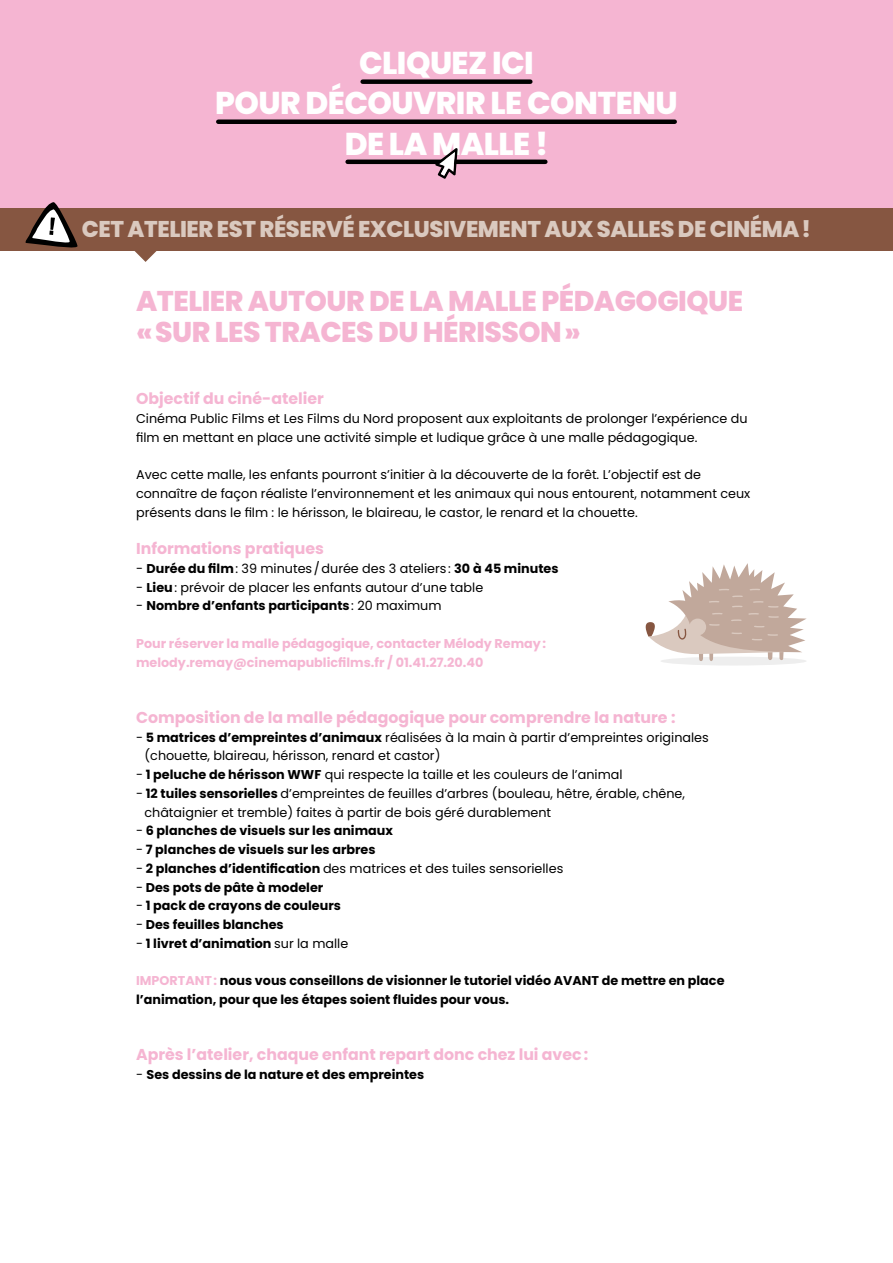
<style>
.page{position:relative;width:893px;height:1263px;background:#fff}
.page>*{position:absolute;margin:0;border:0;box-sizing:border-box;transform-origin:0 0}
.t1{font:800 31.5px/40.5px "Poppins";letter-spacing:-.02em;color:#fff;text-align:center}
.t2{font:800 28.5px/31.5px "Poppins";letter-spacing:-.02em;color:#f5b5d2}
.t3{font:800 22.8px "Poppins";letter-spacing:-.02em;color:#dac9bf}
.t4{font:700 15.75px "Poppins";color:#f5b5d2}
.t5{font:12.75px/18.8px "Poppins";color:#000}
.t6{font:700 12.75px/18.8px "Poppins";color:#000}
.t7{font:700 12.75px/18.8px "Poppins";color:#f5b5d2}
.s1{font-weight:700}
.s2{font-weight:400}
.s3{color:#f5b5d2}
</style>
<div class="page">
<div style="left:0;top:0;width:893px;height:208px;background:#f5b5d2"></div>
<div style="left:218px;top:119px;width:457px;height:5px;background:#000"></div>
<div style="left:363px;top:79px;width:167px;height:5px;background:#000"></div>
<div style="left:660px;top:657px;width:147px;height:8px;background:#eee;border-radius:50%"></div>
<svg style="left:645px;top:563px;width:162px;height:98px"></svg>
<hr style="left:348px;top:160px;width:197px;height:4px;background:#000">
<svg style="left:435px;top:148px;width:23px;height:31px"></svg>
<div style="left:0;top:208px;width:893px;height:43px;background:#865641"></div>
<svg style="left:134px;top:251px;width:23px;height:11px"></svg>
<svg style="left:25px;top:202px;width:53px;height:46px"></svg>
<h1 class="t1" style="left:215px;top:42px;width:464px">CLIQUEZ ICI<br>POUR DÉCOUVRIR LE CONTENU<br>DE LA MALLE !</h1>
<h3 class="t3" style="left:82px;top:216px;width:731px">CET ATELIER EST RÉSERVÉ EXCLUSIVEMENT AUX SALLES DE CINÉMA!</h3>
<h2 class="t2" style="left:136px;top:285px;width:609px">ATELIER AUTOUR DE LA MALLE PÉDAGOGIQUE «SUR LES TRACES DU HÉRISSON»</h2>
<p class="t4" style="left:136px;top:389px;width:189px">Objectif du ciné-atelier</p>
<p class="t5" style="left:136px;top:409px;width:613px">Cinéma Public Films et Les Films du Nord proposent aux exploitants de prolonger l’expérience du film en mettant en place une activité simple et ludique grâce à une malle pédagogique.</p>
<p class="t5" style="left:136px;top:465px;width:616px">Avec cette malle, les enfants pourront s’initier à la découverte de la forêt. L’objectif est de connaître de façon réaliste l’environnement et les animaux qui nous entourent, notamment ceux présents dans le film : le hérisson, le blaireau, le castor, le renard et la chouette.</p>
<p class="t4" style="left:136px;top:539px;width:189px">Informations pratiques</p>
<p class="t5" style="left:136px;top:559px;width:424px">- <span class="s1">Durée du film</span>: 39 minutes/durée des 3 ateliers: <span class="s1">30 à 45 minutes</span></p>
<p class="t5" style="left:136px;top:578px;width:349px">- <span class="s1">Lieu</span>: prévoir de placer les enfants autour d’une table</p>
<p class="t6" style="left:136px;top:596px;width:307px"><span class="s2">-</span> Nombre d’enfants participants<span class="s2">: 20 maximum</span></p>
<p class="t7" style="left:136px;top:634px;width:412px">Pour réserver la malle pédagogique, contacter Mélody Remay: melody.remay@cinemapublicfilms.fr / 01.41.27.20.40</p>
<p class="t4" style="left:136px;top:708px;width:541px">Composition de la malle pédagogique pour comprendre la nature :</p>
<p class="t5" style="left:144px;top:728px;width:566px;text-indent:-8px">- <span class="s1">5 matrices d’empreintes d’animaux</span> réalisées à la main à partir d’empreintes originales (chouette, blaireau, hérisson, renard et castor)</p>
<p class="t5" style="left:136px;top:765px;width:488px">- <span class="s1">1 peluche de hérisson WWF</span> qui respecte la taille et les couleurs de l’animal</p>
<p class="t5" style="left:144px;top:784px;width:542px;text-indent:-8px">- <span class="s1">12 tuiles sensorielles</span> d’empreintes de feuilles d’arbres (bouleau, hêtre, érable, chêne, châtaignier et tremble) faites à partir de bois géré durablement</p>
<p class="t6" style="left:136px;top:822px;width:258px"><span class="s2">-</span> 6 planches de visuels sur les animaux</p>
<p class="t6" style="left:136px;top:840px;width:241px"><span class="s2">-</span> 7 planches de visuels sur les arbres</p>
<p class="t5" style="left:136px;top:859px;width:429px">- <span class="s1">2 planches d’identification</span> des matrices et des tuiles sensorielles</p>
<p class="t6" style="left:136px;top:878px;width:189px"><span class="s2">-</span> Des pots de pâte à modeler</p>
<p class="t6" style="left:136px;top:897px;width:206px"><span class="s2">-</span> 1 pack de crayons de couleurs</p>
<p class="t6" style="left:136px;top:915px;width:149px"><span class="s2">-</span> Des feuilles blanches</p>
<p class="t6" style="left:136px;top:934px;width:214px"><span class="s2">-</span> 1 livret d’animation <span class="s2">sur la malle</span></p>
<p class="t6" style="left:136px;top:972px;width:590px"><span class="s3">IMPORTANT:</span> nous vous conseillons de visionner le tutoriel vidéo AVANT de mettre en place l’animation, pour que les étapes soient fluides pour vous.</p>
<p class="t4" style="left:136px;top:1046px;width:454px">Après l’atelier, chaque enfant repart donc chez lui avec:</p>
<p class="t6" style="left:136px;top:1065px;width:290px"><span class="s2">-</span> Ses dessins de la nature et des empreintes</p>
</div>
